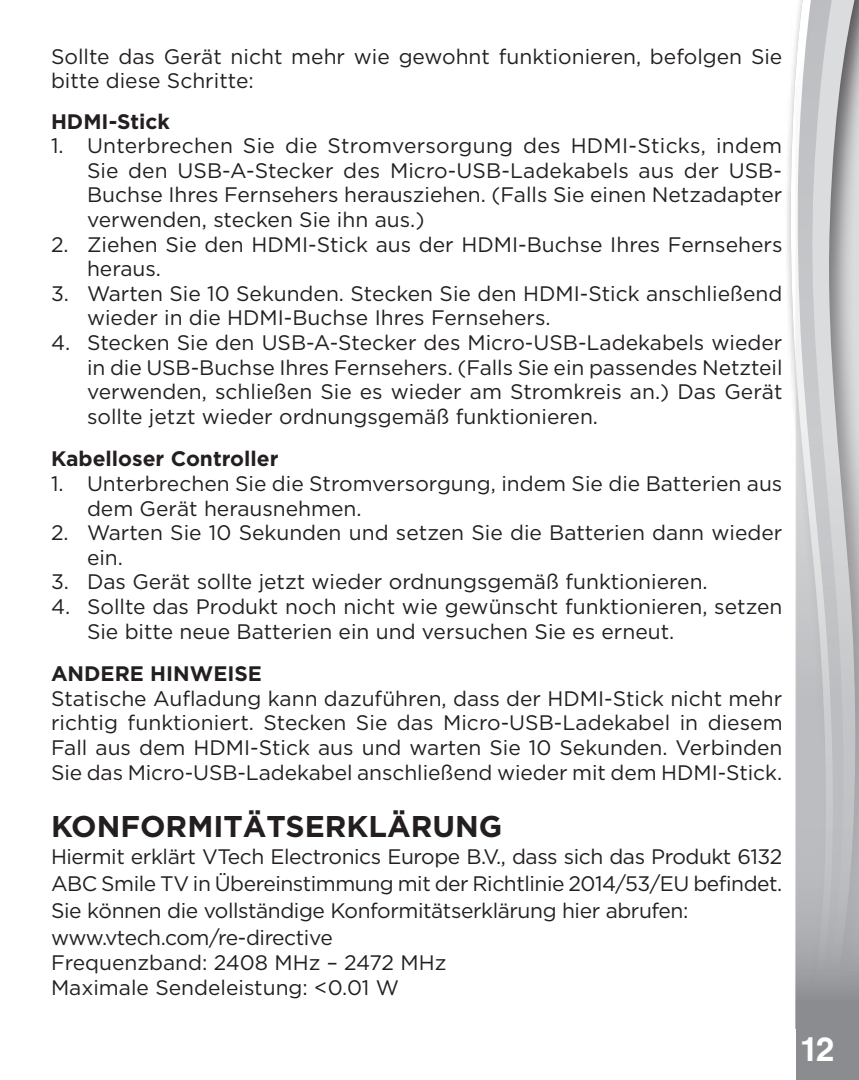
<style>
.page{position:relative;width:859px;height:1080px;background:#fff}
.page>*{position:absolute;margin:0;border:0;box-sizing:border-box;transform-origin:0 0}
.t1{font:700 33px "Helvetica";color:#fff}
.t2{font:700 33px "Helvetica";color:#fff}
.LF_text_02{font:700 30px "Gotham HTF";color:#231f20}
.LF_text_02-2{font:21px/24.6px "Gotham HTF";color:#231f20}
.LF_text_02-3{font:700 21px "Gotham HTF";color:#231f20}
.LF_text_02-4{font:21px "Gotham HTF";letter-spacing:-.02em;color:#231f20}
</style>
<div class="page">
<div style="left:783px;top:0;width:76px;height:1080px;background:#231f20;opacity:.75"></div>
<svg style="left:790px;top:0;width:5px;height:1029px"></svg>
<svg style="left:795px;top:0;width:64px;height:1080px;background:#bdbec1"></svg>
<div style="left:738px;top:1029px;width:57px;height:51px;background:#fff"></div>
<p class="LF_text_02-2" style="left:51px;top:44px;width:733px">Sollte das Gerät nicht mehr wie gewohnt funktionieren, befolgen Sie bitte diese Schritte:</p>
<p class="LF_text_02-3" style="left:51px;top:109px;width:121px">HDMI-Stick</p>
<p class="LF_text_02-2" style="left:87px;top:133px;width:697px;text-align:justify;text-indent:-36px">1. Unterbrechen Sie die Stromversorgung des HDMI-Sticks, indem Sie den USB-A-Stecker des Micro-USB-Ladekabels aus der USB-Buchse Ihres Fernsehers herausziehen. (Falls Sie einen Netzadapter verwenden, stecken Sie ihn aus.)</p>
<p class="LF_text_02-2" style="left:87px;top:232px;width:697px;text-indent:-36px">2. Ziehen Sie den HDMI-Stick aus der HDMI-Buchse Ihres Fernsehers heraus.</p>
<p class="LF_text_02-2" style="left:87px;top:281px;width:697px;text-indent:-36px">3. Warten Sie 10 Sekunden. Stecken Sie den HDMI-Stick anschließend wieder in die HDMI-Buchse Ihres Fernsehers.</p>
<p class="LF_text_02-2" style="left:87px;top:330px;width:697px;text-align:justify;text-indent:-36px">4. Stecken Sie den USB-A-Stecker des Micro-USB-Ladekabels wieder in die USB-Buchse Ihres Fernsehers. (Falls Sie ein passendes Netzteil verwenden, schließen Sie es wieder am Stromkreis an.) Das Gerät sollte jetzt wieder ordnungsgemäß funktionieren.</p>
<p class="LF_text_02-3" style="left:51px;top:447px;width:229px">Kabelloser Controller</p>
<p class="LF_text_02-2" style="left:87px;top:471px;width:697px;text-indent:-36px">1. Unterbrechen Sie die Stromversorgung, indem Sie die Batterien aus dem Gerät herausnehmen.</p>
<p class="LF_text_02-2" style="left:87px;top:520px;width:697px;text-indent:-36px">2. Warten Sie 10 Sekunden und setzen Sie die Batterien dann wieder ein.</p>
<p class="LF_text_02-2" style="left:51px;top:569px;width:658px">3. Das Gerät sollte jetzt wieder ordnungsgemäß funktionieren.</p>
<p class="LF_text_02-2" style="left:87px;top:594px;width:697px;text-indent:-36px">4. Sollte das Produkt noch nicht wie gewünscht funktionieren, setzen<br>Sie bitte neue Batterien ein und versuchen Sie es erneut.</p>
<p class="LF_text_02-3" style="left:51px;top:662px;width:213px">ANDERE HINWEISE</p>
<p class="LF_text_02-2" style="left:51px;top:686px;width:733px;text-align:justify">Statische Aufladung kann dazuführen, dass der HDMI-Stick nicht mehr richtig funktioniert. Stecken Sie das Micro-USB-Ladekabel in diesem Fall aus dem HDMI-Stick aus und warten Sie 10 Sekunden. Verbinden Sie das Micro-USB-Ladekabel anschließend wieder mit dem HDMI-Stick.</p>
<p class="LF_text_02" style="left:51px;top:809px;width:453px">KONFORMITÄTSERKLÄRUNG</p>
<p class="LF_text_02-2" style="left:51px;top:842px;width:733px;line-height:27px;text-align:justify">Hiermit erklärt VTech Electronics Europe B.V., dass sich das Produkt 6132<br>ABC Smile TV in Übereinstimmung mit der Richtlinie 2014/53/EU befindet.<br>Sie können die vollständige Konformitätserklärung hier abrufen:</p>
<p class="LF_text_02-4" style="left:51px;top:926px;width:283px">www.vtech.com/re-directive</p>
<p class="LF_text_02-2" style="left:51px;top:950px;width:397px">Frequenzband: 2408 MHz – 2472 MHz</p>
<p class="LF_text_02-2" style="left:51px;top:975px;width:349px">Maximale Sendeleistung: &lt;0.01 W</p>
<h1 class="t1" style="left:809px;top:1021px;width:40px">12<sup>12</sup></h1>
<h1 class="t2" style="left:800px;top:1029px;width:36px">12</h1>
</div>
